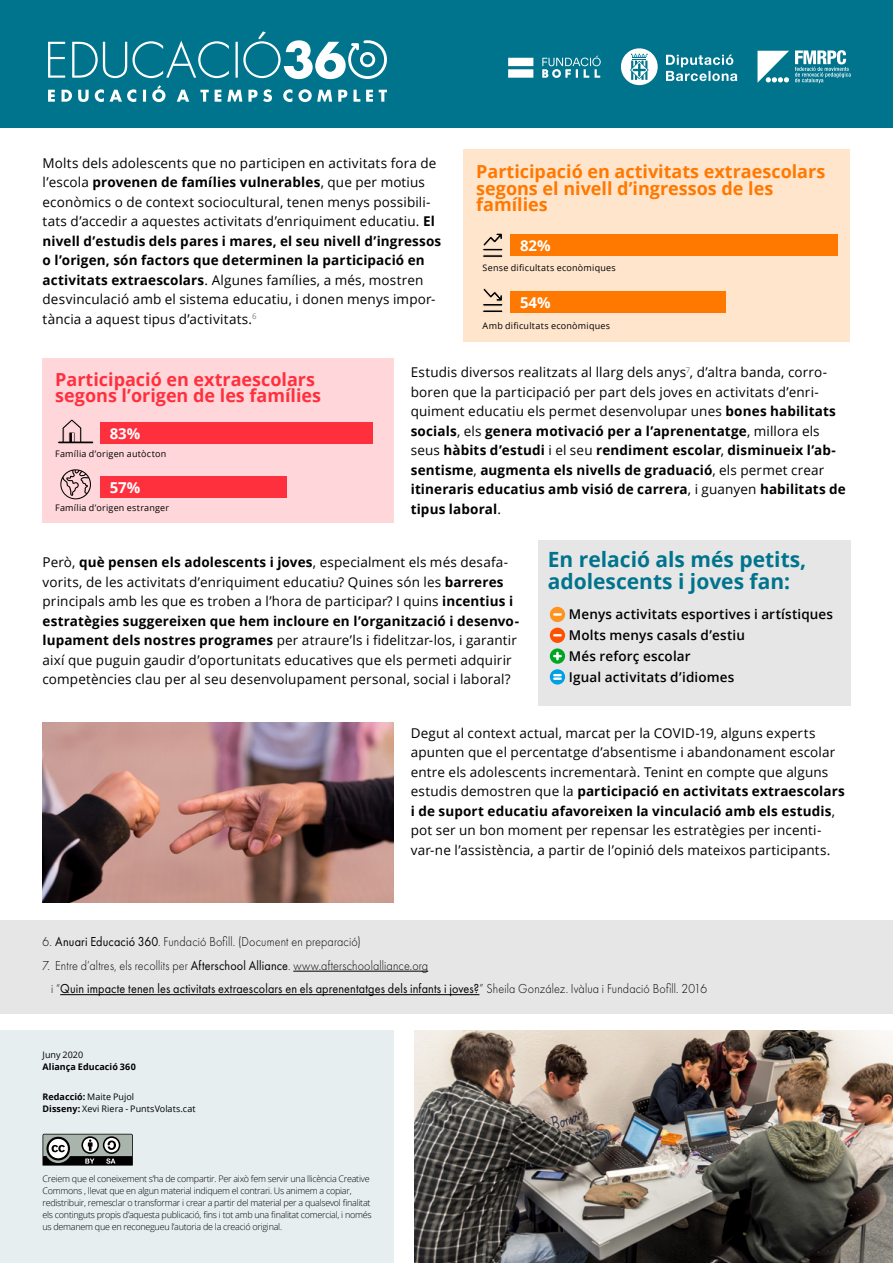
<style>
.page{position:relative;width:893px;height:1263px;background:#fff}
.page>*{position:absolute;margin:0;border:0;box-sizing:border-box;transform-origin:0 0}
.t1{font:700 21px/22.5px "Open Sans";color:#00748d}
.t2{font:700 18px/16.5px "Open Sans";color:#ff7800}
.t3{font:700 18px/16.5px "Open Sans";color:#ff303e}
.t4{font:700 15px "Open Sans";color:#fff}
.t5{font:13.5px/19.5px "Open Sans";letter-spacing:.01em;color:#000}
.t6{font:300 13.5px/23.5px "Futura PT";letter-spacing:.01em;color:#000;scale:.9 1}
.t7{font:600 13.5px/21px "Open Sans";letter-spacing:.015em;color:#000}
.t8{font:300 9px/12px "Open Sans";letter-spacing:-.03em;color:#000}
.t9{font:9px "Open Sans";letter-spacing:.025em;color:#000}
.t10{font:9px/12px "Open Sans";letter-spacing:.005em;color:#000}
.t11{font:700 9px "Open Sans";letter-spacing:.005em;color:#000}
.t12{font:9px "Open Sans";color:#000}
.s1{font-weight:700}
.s2{font-weight:400}
</style>
<div class="page">
<div style="left:0;top:0;width:893px;height:128px;background:#00748d"></div>
<svg style="left:48px;top:85px;width:339px;height:17px"></svg>
<svg style="left:48px;top:31px;width:339px;height:48px"></svg>
<svg style="left:508px;top:56px;width:93px;height:22px"></svg>
<svg style="left:666px;top:55px;width:71px;height:26px"></svg>
<div style="left:621px;top:48px;width:37px;height:37px;background:#fff;border-radius:50%"></div>
<svg style="left:630px;top:54px;width:19px;height:26px"></svg>
<svg style="left:757px;top:50px;width:94px;height:33px"></svg>
<div style="left:463px;top:149px;width:387px;height:193px;background:#ffe5cc"></div>
<div style="left:538px;top:540px;width:312px;height:166px;background:#e6e6e6"></div>
<div style="left:43px;top:359px;width:351px;height:164px;background:#ffd7da"></div>
<img style="left:43px;top:723px;width:351px;height:180px">
<div style="left:0;top:920px;width:893px;height:93px;background:#e6e6e6"></div>
<hr style="left:293px;top:971px;width:135px;height:1px;background:#000">
<hr style="left:60px;top:994px;width:419px;height:1px;background:#000">
<div style="left:0;top:1030px;width:394px;height:233px;background:#e7eef0"></div>
<img style="left:414px;top:1030px;width:479px;height:233px">
<div style="left:510px;top:235px;width:328px;height:21px;background:#ff7800"></div>
<div style="left:100px;top:422px;width:272px;height:21px;background:#ff303e"></div>
<div style="left:510px;top:291px;width:216px;height:22px;background:#ff7800"></div>
<div style="left:100px;top:476px;width:187px;height:21px;background:#ff303e"></div>
<svg style="left:483px;top:233px;width:19px;height:13px"></svg>
<div style="left:482px;top:254px;width:21px;height:4px;border:1px solid #ffe5cc"></div>
<div style="left:482px;top:248px;width:21px;height:3px;border:1px solid #ffe5cc"></div>
<svg style="left:483px;top:288px;width:20px;height:14px"></svg>
<div style="left:482px;top:310px;width:21px;height:3px;border:1px solid #ffe5cc"></div>
<div style="left:482px;top:303px;width:21px;height:3px;border:1px solid #ffe5cc"></div>
<svg style="left:57px;top:419px;width:37px;height:25px"></svg>
<svg style="left:60px;top:469px;width:31px;height:31px"></svg>
<div style="left:550px;top:607px;width:15px;height:15px;background:#ff9320;border-radius:50%"></div>
<svg style="left:553px;top:613px;width:9px;height:3px"></svg>
<div style="left:550px;top:628px;width:15px;height:15px;background:#ff5000;border-radius:50%"></div>
<svg style="left:553px;top:634px;width:9px;height:2px"></svg>
<div style="left:550px;top:669px;width:15px;height:15px;background:#00a0e7;border-radius:50%"></div>
<svg style="left:553px;top:674px;width:9px;height:6px"></svg>
<svg style="left:550px;top:648px;width:15px;height:16px"></svg>
<svg style="left:553px;top:652px;width:9px;height:8px"></svg>
<svg style="left:43px;top:1134px;width:90px;height:31px"></svg>
<p class="t5" style="left:43px;top:153px;width:400px">Molts dels adolescents que no participen en activitats fora de l’escola <span class="s1">provenen de famílies vulnerables</span>, que per motius econòmics o de context sociocultural, tenen menys possibili&shy;tats d’accedir a aquestes activitats d’enriquiment educatiu. <span class="s1">El nivell d’estudis dels pares i mares, el seu nivell d’ingressos o l’origen, són factors que determinen la participació en activitats extraescolars</span>. Algunes famílies, a més, mostren desvinculació amb el sistema educatiu, i donen menys impor&shy;tància a aquest tipus d’activitats.<sup>6</sup></p>
<h2 class="t2" style="left:476px;top:163px;width:351px">Participació en activitats extraescolars segons el nivell d’ingressos de les famílies</h2>
<p class="t4" style="left:520px;top:235px;width:32px">82%</p>
<p class="t9" style="left:483px;top:262px;width:135px">Sense dificultats econòmiques</p>
<p class="t4" style="left:520px;top:292px;width:32px">54%</p>
<p class="t9" style="left:483px;top:319px;width:129px">Amb dificultats econòmiques</p>
<p class="t5" style="left:411px;top:362px;width:437px">Estudis diversos realitzats al llarg dels anys<sup>7</sup>, d’altra banda, corro&shy;boren que la participació per part dels joves en activitats d’enri&shy;quiment educatiu els permet desenvolupar unes <span class="s1">bones habilitats socials</span>, els <span class="s1">genera motivació per a l’aprenentatge</span>, millora els seus <span class="s1">hàbits d’estudi</span> i el seu <span class="s1">rendiment escolar</span>, <span class="s1">disminueix l’ab&shy;sentisme</span>, <span class="s1">augmenta els nivells de graduació</span>, els permet crear <span class="s1">itineraris educatius amb visió de carrera</span>, i guanyen <span class="s1">habilitats de tipus laboral</span>.</p>
<p class="t5" style="left:43px;top:552px;width:478px">Però, <span class="s1">què pensen els adolescents i joves</span>, especialment els més desafa&shy;vorits, de les activitats d’enriquiment educatiu? Quines són les <span class="s1">barreres </span>principals amb les que es troben a l’hora de participar? I quins <span class="s1">incentius i estratègies suggereixen que hem incloure en l’organització i desenvo&shy;lupament dels nostres programes</span> per atraure’ls i fidelitzar-los, i garantir així que puguin gaudir d’oportunitats educatives que els permeti adquirir competències clau per al seu desenvolupament personal, social i laboral?</p>
<h2 class="t3" style="left:55px;top:370px;width:267px">Participació en extraescolars segons l’origen de les famílies</h2>
<p class="t4" style="left:110px;top:423px;width:32px">83%</p>
<p class="t9" style="left:55px;top:448px;width:113px">Família d’origen autòcton</p>
<p class="t4" style="left:110px;top:477px;width:32px">57%</p>
<p class="t9" style="left:55px;top:502px;width:115px">Família d’origen estranger</p>
<h1 class="t1" style="left:548px;top:547px;width:260px">En relació als més petits, adolescents i joves fan:</h1>
<p class="t7" style="left:569px;top:603px;width:266px">Menys activitats esportives i artístiques<br>Molts menys casals d’estiu<br>Més reforç escolar<br>Igual activitats d’idiomes</p>
<p class="t5" style="left:411px;top:723px;width:436px">Degut al context actual, marcat per la COVID-19, alguns experts apunten que el percentatge d’absentisme i abandonament escolar entre els adolescents incrementarà. Tenint en compte que alguns estudis demostren que la <span class="s1">participació en activitats extraescolars i de suport educatiu afavoreixen la vinculació amb els estudis</span>, pot ser un bon moment per repensar les estratègies per incenti&shy;var-ne l’assistència, a partir de l’opinió dels mateixos participants.</p>
<p class="t6" style="left:43px;top:930px;width:355px">6. <span class="s2">Anuari Educació 360</span>. Fundació Bofill. (Document en preparació)</p>
<p class="t6" style="left:51px;top:954px;width:730px;text-indent:-9px">7. Entre d’altres, els recollits per <span class="s2">Afterschool Alliance</span>. www.afterschoolalliance.org<br>i “<span class="s2">Quin impacte tenen les activitats extraescolars en els aprenentatges dels infants i joves?</span>” Sheila González. Ivàlua i Fundació Bofill. 2016</p>
<p class="t12" style="left:43px;top:1049px;width:42px">Juny 2020</p>
<p class="t11" style="left:43px;top:1061px;width:95px">Aliança Educació 360</p>
<p class="t10" style="left:43px;top:1091px;width:155px"><span class="s1">Redacció:</span> Maite Pujol<br><span class="s1">Disseny:</span> Xevi Riera - PuntsVolats.cat</p>
<p class="t8" style="left:43px;top:1172px;width:331px">Creiem que el coneixement s’ha de compartir. Per això fem servir una llicència Creative Commons , llevat que en algun material indiquem el contrari. Us animem a copiar, redistribuir, remesclar o transformar i crear a partir del material per a qualsevol finalitat els continguts propis d’aquesta publicació, fins i tot amb una finalitat comercial, i només us demanem que en reconegueu l’autoria de la creació original.</p>
</div>
